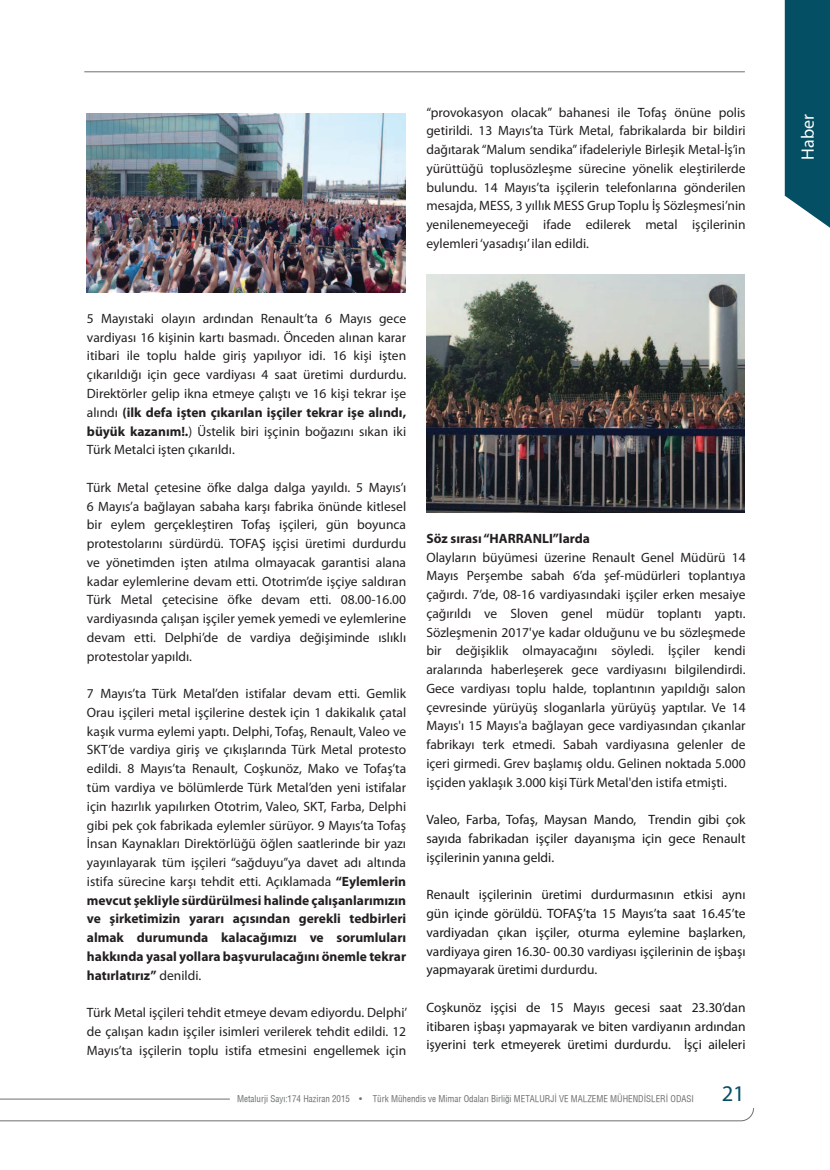
<style>
.page{position:relative;width:830px;height:1170px;background:#fff}
.page>*{position:absolute;margin:0;border:0;box-sizing:border-box;transform-origin:0 0}
.t1{font:22.5px "Myriad Pro";color:#054f64}
.t2{font:18px "Myriad Pro";color:#fff}
.t3{font:13.5px/18.8px "Myriad Pro";color:#231f20;text-align:justify}
.t4{font:13.5px/18.8px "Myriad Pro";color:#181818;text-align:justify}
.t5{font:700 13.5px "Myriad Pro";color:#231f20}
.t6{font:9px "Helvetica Condensed X Book";color:#6d6f71}
.s1{font-weight:700}
.s2{color:#231f20}
</style>
<div class="page">
<hr style="left:84px;top:72px;width:660px;height:1px;background:#6d6f71">
<svg style="left:0;top:1098px;width:753px;height:23px"></svg>
<svg style="left:784px;top:0;width:45px;height:227px;background:#1a5d71"></svg>
<img style="left:87px;top:114px;width:318px;height:179px">
<img style="left:426px;top:274px;width:318px;height:238px">
<p class="t3" style="left:426px;top:102px;width:320px">“provokasyon olacak” bahanesi ile Tofaş önüne polis getirildi. 13 Mayıs’ta Türk Metal, fabrikalarda bir bildiri dağıtarak “Malum sendika” ifadeleriyle Birleşik Metal-İş’in yürüttüğü toplusözleşme sürecine yönelik eleştirilerde bulundu. 14 Mayıs’ta işçilerin telefonlarına gönderilen mesajda, MESS, 3 yıllık MESS Grup Toplu İş Sözleşmesi’nin yenilenemeyeceği ifade edilerek metal işçilerinin eylemleri ‘yasadışı’ ilan edildi.</p>
<p class="t3" style="left:87px;top:309px;width:320px">5 Mayıstaki olayın ardından Renault’ta 6 Mayıs gece vardiyası 16 kişinin kartı basmadı. Önceden alınan karar itibari ile toplu halde giriş yapılıyor idi. 16 kişi işten çıkarıldığı için gece vardiyası 4 saat üretimi durdurdu.<br>Direktörler gelip ikna etmeye çalıştı ve 16 kişi tekrar işe alındı <span class="s1">(ilk defa işten çıkarılan işçiler tekrar işe alındı, büyük kazanım!.</span>) Üstelik biri işçinin boğazını sıkan iki Türk Metalci işten çıkarıldı.</p>
<p class="t3" style="left:87px;top:477px;width:320px">Türk Metal çetesine öfke dalga dalga yayıldı. 5 Mayıs’ı 6 Mayıs’a bağlayan sabaha karşı fabrika önünde kitlesel bir eylem gerçekleştiren Tofaş işçileri, gün boyunca protestolarını sürdürdü. TOFAŞ işçisi üretimi durdurdu ve yönetimden işten atılma olmayacak garantisi alana kadar eylemlerine devam etti. Ototrim’de işçiye saldıran Türk Metal çetecisine öfke devam etti. 08.00-16.00 vardiyasında çalışan işçiler yemek yemedi ve eylemlerine devam etti. Delphi’de de vardiya değişiminde ıslıklı protestolar yapıldı.</p>
<p class="t3" style="left:87px;top:684px;width:320px">7 Mayıs’ta Türk Metal’den istifalar devam etti. Gemlik Orau işçileri metal işçilerine destek için 1 dakikalık çatal kaşık vurma eylemi yaptı. Delphi, Tofaş, Renault, Valeo ve SKT’de vardiya giriş ve çıkışlarında Türk Metal protesto edildi. 8 Mayıs’ta Renault, Coşkunöz, Mako ve Tofaş’ta tüm vardiya ve bölümlerde Türk Metal’den yeni istifalar için hazırlık yapılırken Ototrim, Valeo, SKT, Farba, Delphi gibi pek çok fabrikada eylemler sürüyor. 9 Mayıs’ta Tofaş İnsan Kaynakları Direktörlüğü öğlen saatlerinde bir yazı yayınlayarak tüm işçileri “sağduyu”ya davet adı altında istifa sürecine karşı tehdit etti. Açıklamada <span class="s1">“Eylemlerin mevcut şekliyle sürdürülmesi halinde çalışanlarımızın ve şirketimizin yararı açısından gerekli tedbirleri almak durumunda kalacağımızı ve sorumluları hakkında yasal yollara başvurulacağını önemle tekrar hatırlatırız”</span> denildi.</p>
<p class="t3" style="left:87px;top:1002px;width:322px">Türk Metal işçileri tehdit etmeye devam ediyordu. Delphi’ de çalışan kadın işçiler isimleri verilerek tehdit edildi. 12<br>Mayıs’ta işçilerin toplu istifa etmesini engellemek için</p>
<p class="t5" style="left:426px;top:529px;width:165px">Söz sırası “HARRANLI”larda</p>
<p class="t3" style="left:426px;top:547px;width:320px">Olayların büyümesi üzerine Renault Genel Müdürü 14<br>Mayıs Perşembe sabah 6’da şef-müdürleri toplantıya çağırdı. 7’de, 08-16 vardiyasındaki işçiler erken mesaiye çağırıldı ve Sloven genel müdür toplantı yaptı.<br>Sözleşmenin 2017'ye kadar olduğunu ve bu sözleşmede bir değişiklik olmayacağını söyledi. İşçiler kendi aralarında haberleşerek gece vardiyasını bilgilendirdi.<br>Gece vardiyası toplu halde, toplantının yapıldığı salon çevresinde yürüyüş sloganlarla yürüyüş yaptılar. Ve 14<br>Mayıs'ı 15 Mayıs'a bağlayan gece vardiyasından çıkanlar fabrikayı terk etmedi. Sabah vardiyasına gelenler de içeri girmedi. Grev başlamış oldu. Gelinen noktada 5.000 işçiden yaklaşık 3.000 kişi Türk Metal'den istifa etmişti.</p>
<p class="t4" style="left:426px;top:810px;width:320px">Valeo, Farba, Tofaş, Maysan Mando, Trendin gibi çok sayıda fabrikadan işçiler dayanışma için gece Renault işçilerinin yanına geldi.</p>
<p class="t4" style="left:426px;top:885px;width:320px">Renault işçilerinin üretimi durdurmasının etkisi aynı gün içinde görüldü. TOFAŞ’ta 15 Mayıs’ta saat 16.45’te vardiyadan çıkan işçiler, oturma eylemine başlarken, vardiyaya giren 16.30- 00.30 vardiyası işçilerinin de işbaşı yapmayarak üretimi <span class="s2">durdurdu.</span></p>
<p class="t4" style="left:426px;top:997px;width:320px">Coşkunöz işçisi de 15 Mayıs gecesi saat 23.30’dan itibaren işbaşı yapmayarak ve biten vardiyanın ardından işyerini terk etmeyerek üretimi durdurdu. İşçi aileleri</p>
<p class="t6" style="left:237px;top:1093px;width:458px">Metalurji Sayı:174 Haziran 2015 • Türk Mühendis ve Mimar Odaları Birliği METALURJİ VE MALZEME MÜHENDİSLERİ ODASI</p>
<h1 class="t1" style="left:721px;top:1079px;width:25px">21</h1>
<h2 class="t2" style="left:796px;top:160px;width:47px;rotate:-90deg">Haber</h2>
</div>
